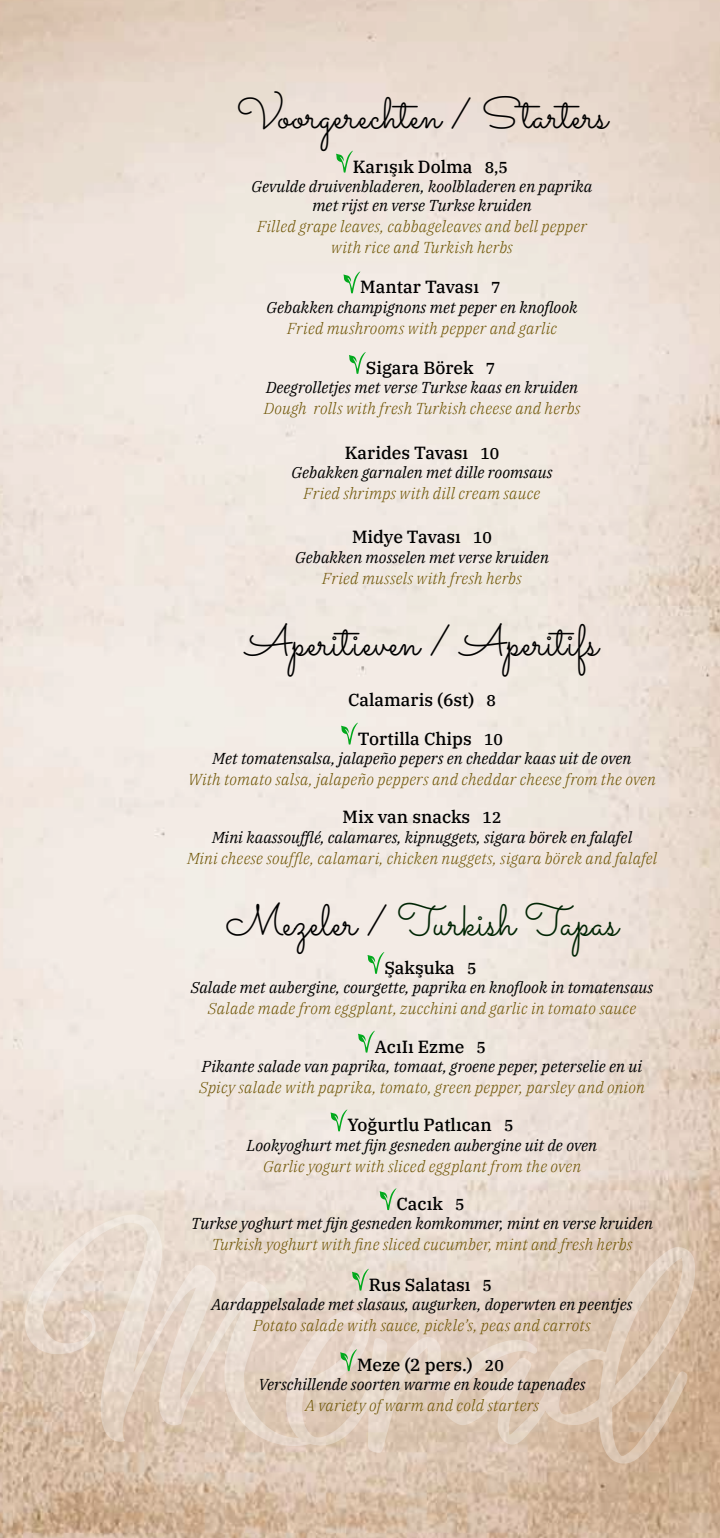
<style>
.page{position:relative;width:720px;height:1538px;background:#fff}
.page>*{position:absolute;margin:0;border:0;box-sizing:border-box;transform-origin:0 0}
.t1{font:43.75px "Sacramento";letter-spacing:.005em;color:#000}
.t2{font:43.75px "Sacramento";letter-spacing:.005em;color:#002504}
.t3{font:500 17.5px "IBM Plex Serif";color:#000}
.t4{font:italic 15.75px/19.2px "IBM Plex Serif";color:#000;text-align:center}
.t5{font:italic 300 15.75px/21px "IBM Plex Serif";letter-spacing:.01em;color:#6e5403;text-align:center}
.s1{font-size:15.75px}
.s2{color:#000}
</style>
<div class="page">
<img style="left:0;top:0;width:719px;height:1538px">
<svg style="left:23px;top:1213px;width:421px;height:240px"></svg>
<svg style="left:443px;top:1247px;width:252px;height:216px"></svg>
<svg style="left:336px;top:151px;width:17px;height:22px"></svg>
<svg style="left:343px;top:271px;width:17px;height:22px"></svg>
<svg style="left:349px;top:352px;width:16px;height:22px"></svg>
<svg style="left:341px;top:723px;width:17px;height:21px"></svg>
<svg style="left:367px;top:952px;width:17px;height:22px"></svg>
<svg style="left:358px;top:1031px;width:17px;height:21px"></svg>
<svg style="left:330px;top:1109px;width:17px;height:22px"></svg>
<svg style="left:379px;top:1188px;width:17px;height:22px"></svg>
<svg style="left:352px;top:1269px;width:17px;height:21px"></svg>
<svg style="left:340px;top:1349px;width:17px;height:22px"></svg>
<h1 class="t1" style="left:236px;top:87px;width:372px">Voorgerechten / Starters</h1>
<p class="t3" style="left:353px;top:153px;width:156px">Karışık Dolma <span class="s1">8,5</span></p>
<p class="t4" style="left:251px;top:175px;width:342px">Gevulde druivenbladeren, koolbladeren en paprika met rijst en verse Turkse kruiden</p>
<p class="t5" style="left:257px;top:215px;width:331px">Filled grape leaves, cabbageleaves and bell pepper with rice and Turkish herbs</p>
<p class="t3" style="left:360px;top:273px;width:142px">Mantar Tavası <span class="s1">7</span></p>
<p class="t4" style="left:266px;top:296px;width:312px">Gebakken champignons met peper en knoflook</p>
<p class="t5" style="left:287px;top:316px;width:271px">Fried mushrooms with pepper and garlic</p>
<p class="t3" style="left:365px;top:354px;width:131px">Sigara Börek <span class="s1">7</span></p>
<p class="t4" style="left:266px;top:377px;width:313px">Deegrolletjes met verse Turkse kaas en kruiden</p>
<p class="t5" style="left:263px;top:397px;width:318px">Dough rolls with fresh Turkish cheese and herbs</p>
<p class="t3" style="left:345px;top:439px;width:156px">Karides Tavası <span class="s1">10</span></p>
<p class="t4" style="left:291px;top:461px;width:262px">Gebakken garnalen met dille roomsaus</p>
<p class="t5" style="left:303px;top:481px;width:238px">Fried shrimps with dill cream sauce</p>
<p class="t3" style="left:352px;top:523px;width:141px">Midye Tavası <span class="s1">10</span></p>
<p class="t4" style="left:295px;top:546px;width:255px">Gebakken mosselen met verse kruiden</p>
<p class="t5" style="left:322px;top:566px;width:201px">Fried mussels with fresh herbs</p>
<h1 class="t1" style="left:246px;top:615px;width:354px">Aperitieven / Aperitifs</h1>
<p class="t3" style="left:348px;top:686px;width:149px">Calamaris (6st) <span class="s1">8</span></p>
<p class="t3" style="left:358px;top:725px;width:146px">Tortilla Chips <span class="s1">10</span></p>
<p class="t4" style="left:212px;top:747px;width:420px">Met tomatensalsa, jalapeño pepers en cheddar kaas uit de oven</p>
<p class="t5" style="left:188px;top:767px;width:469px">With tomato salsa, jalapeño peppers and cheddar cheese from the oven</p>
<p class="t3" style="left:342px;top:803px;width:160px">Mix van snacks <span class="s1">12</span></p>
<p class="t4" style="left:212px;top:826px;width:421px">Mini kaassoufflé, calamares, kipnuggets, sigara börek en falafel</p>
<p class="t5" style="left:187px;top:846px;width:471px">Mini cheese souffle, calamari, chicken nuggets, sigara börek and falafel</p>
<h1 class="t2" style="left:226px;top:895px;width:394px"><span class="s2">Mezeler /</span> Turkish Tapas</h1>
<p class="t3" style="left:384px;top:954px;width:94px">Şakşuka <span class="s1">5</span></p>
<p class="t4" style="left:191px;top:976px;width:464px">Salade met aubergine, courgette, paprika en knoflook in tomatensaus</p>
<p class="t5" style="left:208px;top:997px;width:430px">Salade made from eggplant, zucchini and garlic in tomato sauce</p>
<p class="t3" style="left:375px;top:1033px;width:113px">AcıIı Ezme <span class="s1">5</span></p>
<p class="t4" style="left:202px;top:1055px;width:441px">Pikante salade van paprika, tomaat, groene peper, peterselie en ui</p>
<p class="t5" style="left:199px;top:1075px;width:447px">Spicy salade with paprika, tomato, green pepper, parsley and onion</p>
<p class="t3" style="left:347px;top:1111px;width:168px">Yoğurtlu Patlıcan <span class="s1">5</span></p>
<p class="t4" style="left:247px;top:1134px;width:351px">Lookyoghurt met fijn gesneden aubergine uit de oven</p>
<p class="t5" style="left:263px;top:1154px;width:319px">Garlic yogurt with sliced eggplant from the oven</p>
<p class="t3" style="left:396px;top:1190px;width:69px">Cacık <span class="s1">5</span></p>
<p class="t4" style="left:191px;top:1213px;width:463px">Turkse yoghurt met fijn gesneden komkommer, mint en verse kruiden</p>
<p class="t5" style="left:212px;top:1233px;width:422px">Turkish yoghurt with fine sliced cucumber, mint and fresh herbs</p>
<p class="t3" style="left:368px;top:1271px;width:125px">Rus Salatası <span class="s1">5</span></p>
<p class="t4" style="left:211px;top:1293px;width:422px">Aardappelsalade met slasaus, augurken, doperwten en peentjes</p>
<p class="t5" style="left:253px;top:1313px;width:339px">Potato salade with sauce, pickle’s, peas and carrots</p>
<p class="t3" style="left:357px;top:1351px;width:148px">Meze (2 pers.) <span class="s1">20</span></p>
<p class="t4" style="left:258px;top:1374px;width:328px">Verschillende soorten warme en koude tapenades</p>
<p class="t5" style="left:305px;top:1394px;width:235px">A variety of warm and cold starters</p>
</div>
